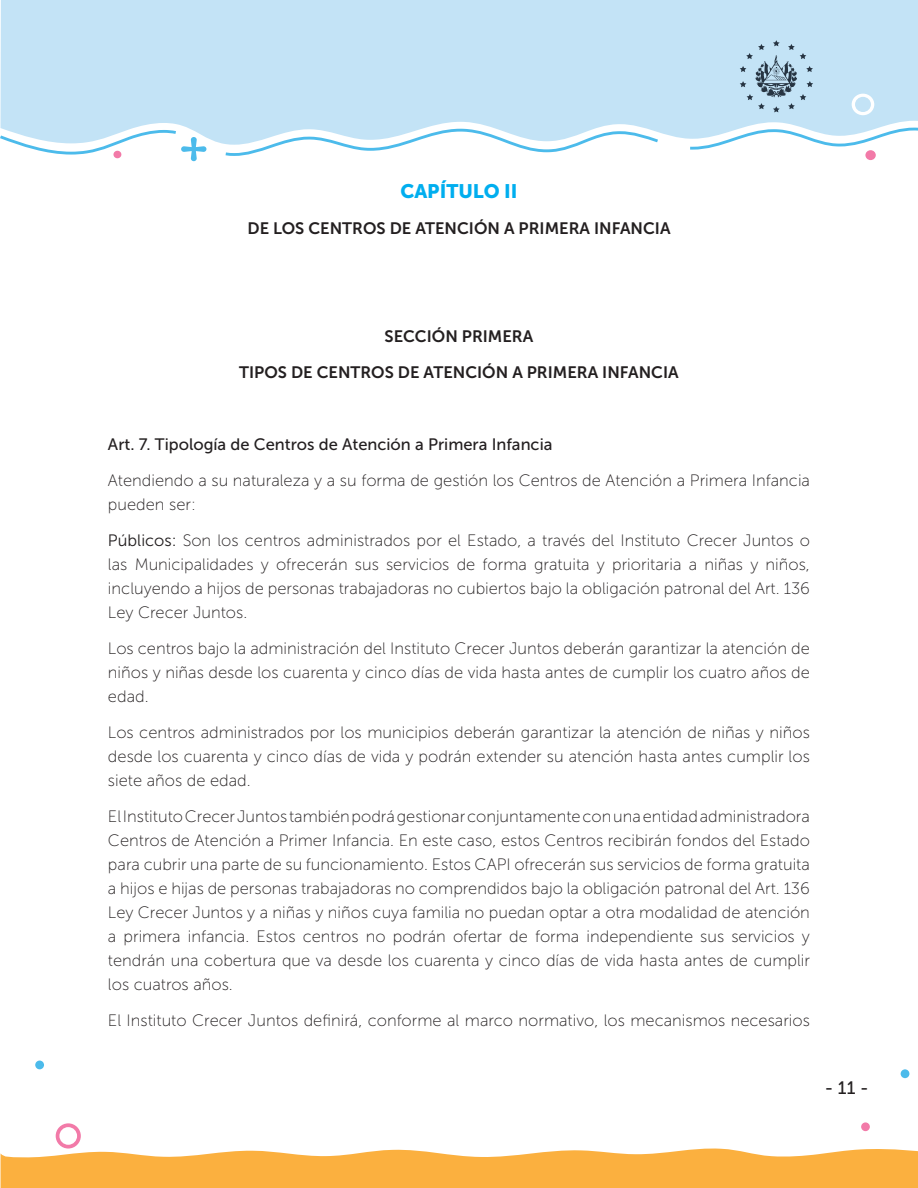
<style>
.page{position:relative;width:918px;height:1188px;background:#fff}
.page>*{position:absolute;margin:0;border:0;box-sizing:border-box;transform-origin:0 0}
.t1{font:19.5px "Museo Sans 900";color:#00aeef}
.t2{font:18px "Museo Sans 500";color:#231f20}
.t3{font:16.5px/24px "Museo Sans 100";color:#231f20;text-align:justify}
.t4{font:16.5px/36px "Museo Sans 700";color:#231f20;text-align:center}
.t5{font:16.5px "Museo Sans 500";color:#231f20}
.s1{font-family:"Museo Sans 300"}
</style>
<div class="page">
<div style="left:1px;top:0;width:917px;height:144px;background:#c3e3f6"></div>
<svg style="left:852px;top:94px;width:22px;height:21px"></svg>
<div style="left:865px;top:150px;width:11px;height:10px;background:#f27aa8;border-radius:50%"></div>
<svg style="left:0;top:130px;width:207px;height:31px"></svg>
<svg style="left:226px;top:129px;width:432px;height:27px"></svg>
<svg style="left:690px;top:128px;width:228px;height:22px"></svg>
<div style="left:35px;top:1061px;width:9px;height:8px;background:#4cbbeb;border-radius:50%"></div>
<div style="left:901px;top:1069px;width:8px;height:9px;background:#4cbbeb;border-radius:50%"></div>
<svg style="left:1px;top:1123px;width:917px;height:65px"></svg>
<svg style="left:740px;top:40px;width:73px;height:72px;background:#a9c6d9"></svg>
<p class="t1" style="left:400px;top:180px;width:119px">CAPÍTULO II</p>
<p class="t4" style="left:247px;top:211px;width:425px">DE LOS CENTROS DE ATENCIÓN A PRIMERA INFANCIA</p>
<p class="t4" style="left:239px;top:319px;width:441px">SECCIÓN PRIMERA<br>TIPOS DE CENTROS DE ATENCIÓN A PRIMERA INFANCIA</p>
<p class="t5" style="left:108px;top:436px;width:446px">Art. 7. Tipología de Centros de Atención a Primera Infancia</p>
<p class="t3" style="left:108px;top:469px;width:704px">Atendiendo a su naturaleza y a su forma de gestión los Centros de Atención a Primera Infancia pueden ser:</p>
<p class="t3" style="left:108px;top:529px;width:704px"><span class="s1">Públicos:</span> Son los centros administrados por el Estado, a través del Instituto Crecer Juntos o las Municipalidades y ofrecerán sus servicios de forma gratuita y prioritaria a niñas y niños, incluyendo a hijos de personas trabajadoras no cubiertos bajo la obligación patronal del Art. 136<br>Ley Crecer Juntos.</p>
<p class="t3" style="left:108px;top:637px;width:704px">Los centros bajo la administración del Instituto Crecer Juntos deberán garantizar la atención de niños y niñas desde los cuarenta y cinco días de vida hasta antes de cumplir los cuatro años de edad.</p>
<p class="t3" style="left:108px;top:721px;width:703px">Los centros administrados por los municipios deberán garantizar la atención de niñas y niños desde los cuarenta y cinco días de vida y podrán extender su atención hasta antes cumplir los siete años de edad.</p>
<p class="t3" style="left:108px;top:805px;width:704px">El Instituto Crecer Juntos también podrá gestionar conjuntamente con una entidad administradora Centros de Atención a Primer Infancia. En este caso, estos Centros recibirán fondos del Estado para cubrir una parte de su funcionamiento. Estos CAPI ofrecerán sus servicios de forma gratuita a hijos e hijas de personas trabajadoras no comprendidos bajo la obligación patronal del Art. 136<br>Ley Crecer Juntos y a niñas y niños cuya familia no puedan optar a otra modalidad de atención a primera infancia. Estos centros no podrán ofertar de forma independiente sus servicios y tendrán una cobertura que va desde los cuarenta y cinco días de vida hasta antes de cumplir los cuatros años.</p>
<p class="t3" style="left:108px;top:1009px;width:703px">El Instituto Crecer Juntos definirá, conforme al marco normativo, los mecanismos necesarios</p>
<p class="t2" style="left:825px;top:1077px;width:45px">- 11 -</p>
</div>
